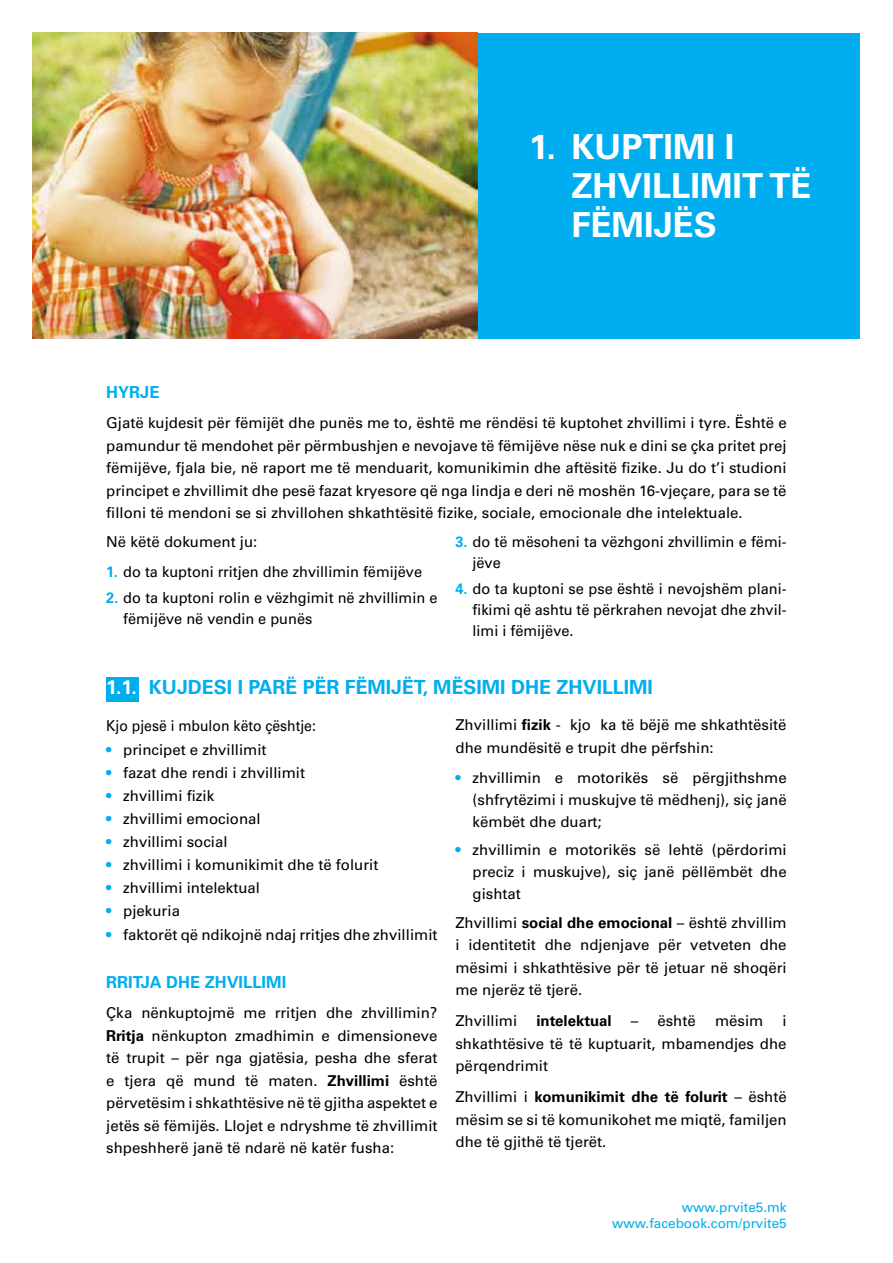
<style>
.page{position:relative;width:893px;height:1263px;background:#fff}
.page>*{position:absolute;margin:0;border:0;box-sizing:border-box;transform-origin:0 0}
.t1{font:700 34.5px/39px "Univers LTCYR 65";color:#fff}
.t2{font:700 19.5px "Univers LTCYR 65";color:#00aeef}
.t3{font:700 16.5px "Univers LTCYR 65";color:#00aeef}
.t4{font:15px/22.5px "Univers LTCYR 55 Roman";color:#000;text-align:justify}
.t5{font:700 15px "Univers LTCYR 65";color:#000}
.t6{font:15px "Univers LTCYR 55 Roman";color:#000;scale:.93 1}
.t7{font:13.5px/16.5px "Univers LTCYR 55 Roman";color:#00aeef;text-align:right}
.s1{font-family:"Univers LTCYR 65";font-weight:700;color:#00aeef}
.s2{color:#fff}
.s3{font-family:"Univers LTCYR 65";font-weight:700}
.s4{font-family:"Univers LTCYR 55 Roman";font-weight:400}
</style>
<div class="page">
<div style="left:475px;top:33px;width:385px;height:305px;background:#00aeef"></div>
<img style="left:33px;top:33px;width:444px;height:305px">
<div style="left:106px;top:677px;width:33px;height:24px;background:#00aeef"></div>
<h1 class="t1" style="left:572px;top:126px;width:241px;text-indent:-43px">1. Kuptimi i zhvillimit të fëmijës</h1>
<p class="t3" style="left:106px;top:380px;width:55px">Hyrje</p>
<p class="t4" style="left:106px;top:411px;width:682px">Gjatë kujdesit për fëmijët dhe punës me to, është me rëndësi të kuptohet zhvillimi i tyre. Është e pamundur të mendohet për përmbushjen e nevojave të fëmijëve nëse nuk e dini se çka pritet prej fëmijëve, fjala bie, në raport me të menduarit, komunikimin dhe aftësitë fizike. Ju do t’i studioni principet e zhvillimit dhe pesë fazat kryesore që nga lindja e deri në moshën 16-vjeçare, para se të filloni të mendoni se si zhvillohen shkathtësitë fizike, sociale, emocionale dhe intelektuale.</p>
<p class="t4" style="left:106px;top:530px;width:153px">Në këtë dokument ju:</p>
<p class="t4" style="left:106px;top:560px;width:317px"><span class="s1">1.</span> do ta kuptoni rritjen dhe zhvillimin fëmijëve</p>
<p class="t4" style="left:123px;top:586px;width:316px;line-height:21.3px;text-indent:-17px"><span class="s1">2.</span> do ta kuptoni rolin e vëzhgimit në zhvillimin e fëmijëve në vendin e punës</p>
<p class="t4" style="left:472px;top:530px;width:316px;line-height:21.3px;text-indent:-17px"><span class="s1">3.</span> do të mësoheni ta vëzhgoni zhvillimin e fëmi&shy;jëve</p>
<p class="t4" style="left:472px;top:577px;width:316px;line-height:21.3px;text-indent:-17px"><span class="s1">4.</span> do ta kuptoni se pse është i nevojshëm plani&shy;fikimi që ashtu të përkrahen nevojat dhe zhvil&shy;limi i fëmijëve.</p>
<h2 class="t2" style="left:106px;top:674px;width:548px"><span class="s2">1.1.</span> Kujdesi i parë për fëmijët, mësimi dhe zhvillimi</h2>
<p class="t6" style="left:106px;top:715px;width:227px">Kjo pjesë i mbulon këto çështje:</p>
<p class="t4" style="left:106px;top:737px;width:162px"><span class="s1">•</span> principet e zhvillimit</p>
<p class="t4" style="left:106px;top:760px;width:200px"><span class="s1">•</span> fazat dhe rendi i zhvillimit</p>
<p class="t4" style="left:106px;top:783px;width:109px"><span class="s1">•</span> zhvillimi fizik</p>
<p class="t4" style="left:106px;top:807px;width:156px"><span class="s1">•</span> zhvillimi emocional</p>
<p class="t4" style="left:106px;top:830px;width:123px"><span class="s1">•</span> zhvillimi social</p>
<p class="t4" style="left:106px;top:853px;width:274px"><span class="s1">•</span> zhvillimi i komunikimit dhe të folurit</p>
<p class="t4" style="left:106px;top:876px;width:155px"><span class="s1">•</span> zhvillimi intelektual</p>
<p class="t4" style="left:106px;top:899px;width:75px"><span class="s1">•</span> pjekuria</p>
<p class="t4" style="left:106px;top:923px;width:333px"><span class="s1">•</span> faktorët që ndikojnë ndaj rritjes dhe zhvillimit</p>
<p class="t3" style="left:106px;top:971px;width:181px">Rritja dhe zhvillimi</p>
<p class="t4" style="left:106px;top:1001px;width:333px">Çka nënkuptojmë me rritjen dhe zhvillimin?<br><span class="s3">Rritja</span> nënkupton zmadhimin e dimensioneve të trupit – për nga gjatësia, pesha dhe sferat e tjera që mund të maten. <span class="s3">Zhvillimi</span> është përvetësim i shkathtësive në të gjitha aspektet e jetës së fëmijës. Llojet e ndryshme të zhvillimit shpeshherë janë të ndarë në katër fusha:</p>
<p class="t4" style="left:455px;top:713px;width:333px">Zhvillimi <span class="s3">fizik</span> - kjo ka të bëjë me shkathtësitë dhe mundësitë e trupit dhe përfshin:</p>
<p class="t4" style="left:472px;top:766px;width:316px;line-height:21.9px;text-indent:-17px"><span class="s1">•</span> zhvillimin e motorikës së përgjithshme (shfrytëzimi i muskujve të mëdhenj), siç janë këmbët dhe duart;</p>
<p class="t4" style="left:472px;top:838px;width:316px;line-height:21.9px;text-indent:-17px"><span class="s1">•</span> zhvillimin e motorikës së lehtë (përdorimi preciz i muskujve), siç janë pëllëmbët dhe gishtat</p>
<p class="t4" style="left:455px;top:910px;width:333px">Zhvillimi <span class="s3">social dhe emocional</span> – është zhvillim i identitetit dhe ndjenjave për vetveten dhe mësimi i shkathtësive për të jetuar në shoqëri me njerëz të tjerë.</p>
<p class="t4" style="left:455px;top:1009px;width:63px">Zhvillimi</p>
<p class="t5" style="left:536px;top:1010px;width:77px">intelektual</p>
<p class="t4" style="left:631px;top:1009px;width:66px">– është</p>
<p class="t4" style="left:715px;top:1009px;width:50px">mësim</p>
<p class="t4" style="left:455px;top:1009px;width:333px;text-indent:327px">i shkathtësive të të kuptuarit, mbamendjes dhe përqendrimit</p>
<p class="t5" style="left:455px;top:1086px;width:333px"><span class="s4">Zhvillimi i</span> komunikimit dhe të folurit <span class="s4">– është</span></p>
<p class="t4" style="left:455px;top:1107px;width:333px">mësim se si të komunikohet me miqtë, familjen dhe të gjithë të tjerët.</p>
<p class="t7" style="left:612px;top:1198px;width:176px">www.prvite5.mk www.facebook.com/prvite5</p>
</div>
